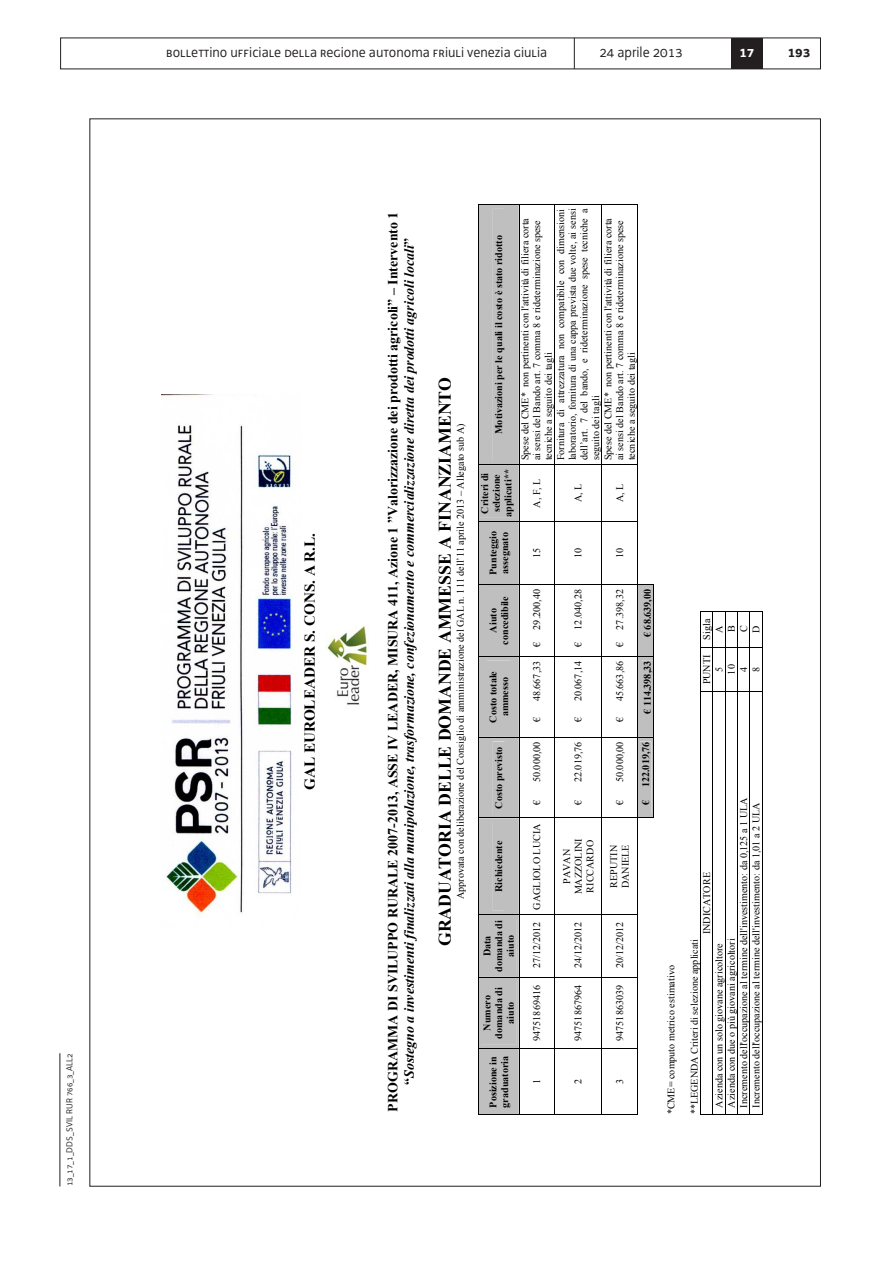
<style>
.page{position:relative;width:893px;height:1263px;background:#fff}
.page>*{position:absolute;margin:0;border:0;box-sizing:border-box;transform-origin:0 0}
.t1{font:700 17.7px "Times New Roman";color:#000}
.t2{font:700 15.15px "Times New Roman";color:#000}
.t3{font:15px "Decima UNI";color:#231f20}
.t4{font:15px "Decima WE";color:#231f20}
.t5{font:700 15px "Decima WE";color:#231f20}
.t6{font:700 15px "Decima WE";color:#fff}
.t7{font:italic 700 13.95px/16px "Times New Roman";color:#000;text-align:center}
.t8{font:10.05px/11.7px "Times New Roman";color:#000}
.t9{font:700 10.05px/11.7px "Times New Roman";color:#000;text-align:center}
.t10{font:9px "Decima WE";letter-spacing:.015em;color:#231f20}
.s1{font-style:normal}
</style>
<div class="page">
<img style="left:59px;top:37px;width:762px;height:1150px">
<p class="t10" style="left:64px;top:1186px;width:135px;rotate:-90deg">13_17_1_DDS_SVIL RUR 766_3_ALL2</p>
<h3 class="t3" style="left:166px;top:43px;width:382px">bollettino ufficiale della regione autonoma friuli venezia giulia</h3>
<h3 class="t4" style="left:599px;top:43px;width:85px">24 aprile 2013</h3>
<h3 class="t6" style="left:739px;top:43px;width:16px">17</h3>
<h3 class="t5" style="left:788px;top:43px;width:24px">193</h3>
<h2 class="t2" style="left:299px;top:790px;width:259px;rotate:-90deg">GAL EUROLEADER S. CONS. A R.L.</h2>
<p class="t7" style="left:385px;top:1111px;width:901px;rotate:-90deg"><span class="s1">PROGRAMMA DI SVILUPPO RURALE 2007-2013, ASSE IV LEADER, MISURA 411, Azione 1 ”Valorizzazione dei prodotti agricoli” – Intervento 1 “</span>Sostegno a investimenti finalizzati alla manipolazione, trasformazione, confezionamento e commercializzazione diretta dei prodotti agricoli locali<span class="s1">”</span></p>
<h1 class="t1" style="left:433px;top:946px;width:571px;rotate:-90deg">GRADUATORIA DELLE DOMANDE AMMESSE A FINANZIAMENTO</h1>
<p class="t8" style="left:454px;top:899px;width:477px;rotate:-90deg">Approvata con deliberazione del Consiglio di amministrazione del GAL n. 111 dell’11 aprile 2013 – Allegato sub A)</p>
<p class="t9" style="left:493px;top:434px;width:200px;rotate:-90deg">Motivazioni per le quali il costo è stato ridotto</p>
<p class="t8" style="left:555px;top:460px;width:253px;text-align:justify;rotate:-90deg">Fornitura di attrezzatura non compatibile con dimensioni laboratorio, fornitura di una cappa prevista due volte, ai sensi dell’art. 7 del bando, e rideterminazione spese tecniche a seguito dei tagli</p>
<p class="t8" style="left:519px;top:460px;width:244px;rotate:-90deg">Spese del CME* non pertinenti con l'attività di filiera corta ai sensi del Bando art. 7 comma 8 e rideterminazione spese tecniche a seguito dei tagli</p>
<p class="t8" style="left:602px;top:460px;width:244px;rotate:-90deg">Spese del CME* non pertinenti con l'attività di filiera corta ai sensi del Bando art. 7 comma 8 e rideterminazione spese tecniche a seguito dei tagli</p>
<p class="t9" style="left:479px;top:517px;width:49px;rotate:-90deg">Criteri di selezione applicati**</p>
<p class="t9" style="left:487px;top:575px;width:45px;text-align:left;rotate:-90deg">Punteggio assegnato</p>
<p class="t9" style="left:487px;top:645px;width:50px;rotate:-90deg">Aiuto concedibile</p>
<p class="t9" style="left:487px;top:722px;width:53px;rotate:-90deg">Costo totale ammesso</p>
<p class="t9" style="left:493px;top:809px;width:64px;rotate:-90deg">Costo previsto</p>
<p class="t9" style="left:493px;top:892px;width:53px;rotate:-90deg">Richiedente</p>
<p class="t9" style="left:481px;top:972px;width:53px;rotate:-90deg">Data domanda di aiuto</p>
<p class="t9" style="left:481px;top:1038px;width:53px;rotate:-90deg">Numero domanda di aiuto</p>
<p class="t9" style="left:487px;top:1108px;width:53px;text-align:left;rotate:-90deg">Posizione in graduatoria</p>
<p class="t8" style="left:531px;top:508px;width:31px;rotate:-90deg">A, F, L</p>
<p class="t8" style="left:531px;top:558px;width:12px;rotate:-90deg">15</p>
<p class="t8" style="left:531px;top:647px;width:60px;rotate:-90deg">€ 29.200,40</p>
<p class="t8" style="left:531px;top:701px;width:42px;rotate:-90deg">48.667,33</p>
<p class="t8" style="left:531px;top:722px;width:7px;rotate:-90deg">€</p>
<p class="t8" style="left:531px;top:782px;width:42px;rotate:-90deg">50.000,00</p>
<p class="t8" style="left:531px;top:805px;width:7px;rotate:-90deg">€</p>
<p class="t8" style="left:531px;top:968px;width:146px;rotate:-90deg">27/12/2012 GAGLIOLO LUCIA</p>
<p class="t8" style="left:531px;top:1041px;width:57px;rotate:-90deg">94751869416</p>
<p class="t8" style="left:531px;top:1084px;width:7px;rotate:-90deg">1</p>
<p class="t8" style="left:572px;top:502px;width:20px;rotate:-90deg">A, L</p>
<p class="t8" style="left:614px;top:502px;width:20px;rotate:-90deg">A, L</p>
<p class="t8" style="left:572px;top:558px;width:12px;rotate:-90deg">10</p>
<p class="t8" style="left:572px;top:647px;width:60px;rotate:-90deg">€ 12.040,28</p>
<p class="t8" style="left:572px;top:701px;width:42px;rotate:-90deg">20.067,14</p>
<p class="t8" style="left:572px;top:722px;width:7px;rotate:-90deg">€</p>
<p class="t8" style="left:572px;top:782px;width:42px;rotate:-90deg">22.019,76</p>
<p class="t8" style="left:572px;top:805px;width:7px;rotate:-90deg">€</p>
<p class="t8" style="left:561px;top:894px;width:58px;text-align:center;rotate:-90deg">PAVAN<br>MAZZOLINI<br>RICCARDO</p>
<p class="t8" style="left:572px;top:968px;width:48px;rotate:-90deg">24/12/2012</p>
<p class="t8" style="left:572px;top:1041px;width:57px;rotate:-90deg">94751867964</p>
<p class="t8" style="left:572px;top:1084px;width:7px;rotate:-90deg">2</p>
<p class="t8" style="left:614px;top:558px;width:12px;rotate:-90deg">10</p>
<p class="t8" style="left:614px;top:647px;width:60px;rotate:-90deg">€ 27.398,32</p>
<p class="t8" style="left:614px;top:701px;width:42px;rotate:-90deg">45.663,86</p>
<p class="t8" style="left:614px;top:722px;width:7px;rotate:-90deg">€</p>
<p class="t8" style="left:614px;top:782px;width:42px;rotate:-90deg">50.000,00</p>
<p class="t8" style="left:614px;top:805px;width:7px;rotate:-90deg">€</p>
<p class="t9" style="left:641px;top:637px;width:50px;rotate:-90deg">€ 68.639,00</p>
<p class="t9" style="left:641px;top:714px;width:55px;rotate:-90deg">€ 114.398,33</p>
<p class="t9" style="left:639px;top:805px;width:65px;rotate:-90deg">€ 122.019,76</p>
<p class="t8" style="left:608px;top:888px;width:45px;rotate:-90deg">REPUTIN<br>DANIELE</p>
<p class="t8" style="left:614px;top:968px;width:48px;rotate:-90deg">20/12/2012</p>
<p class="t8" style="left:614px;top:1041px;width:57px;rotate:-90deg">94751863039</p>
<p class="t8" style="left:614px;top:1084px;width:7px;rotate:-90deg">3</p>
<p class="t8" style="left:701px;top:639px;width:22px;rotate:-90deg">Sigla</p>
<p class="t8" style="left:713px;top:633px;width:9px;rotate:-90deg">A</p>
<p class="t8" style="left:750px;top:633px;width:9px;rotate:-90deg">D</p>
<p class="t8" style="left:738px;top:632px;width:8px;rotate:-90deg">C</p>
<p class="t8" style="left:725px;top:632px;width:8px;rotate:-90deg">B</p>
<p class="t8" style="left:701px;top:684px;width:31px;rotate:-90deg">PUNTI</p>
<p class="t8" style="left:725px;top:674px;width:12px;rotate:-90deg">10</p>
<p class="t8" style="left:738px;top:672px;width:7px;rotate:-90deg">4</p>
<p class="t8" style="left:750px;top:672px;width:7px;rotate:-90deg">8</p>
<p class="t8" style="left:713px;top:672px;width:7px;rotate:-90deg">5</p>
<p class="t8" style="left:665px;top:1114px;width:150px;rotate:-90deg">*CME= computo metrico estimativo</p>
<p class="t8" style="left:738px;top:1107px;width:311px;rotate:-90deg">Incremento dell'occupazione al termine dell'investimento: da 0,125 a 1 ULA</p>
<p class="t8" style="left:750px;top:1107px;width:306px;rotate:-90deg">Incremento dell'occupazione al termine dell'investimento: da 1,01 a 2 ULA</p>
<p class="t8" style="left:701px;top:934px;width:63px;rotate:-90deg">INDICATORE</p>
<p class="t8" style="left:725px;top:1107px;width:170px;rotate:-90deg">Azienda con due o più giovani agricoltori</p>
<p class="t8" style="left:688px;top:1114px;width:177px;rotate:-90deg">**LEGENDA Criteri di selezione applicati</p>
<p class="t8" style="left:713px;top:1107px;width:166px;rotate:-90deg">Azienda con un solo giovane agricoltore</p>
</div>
